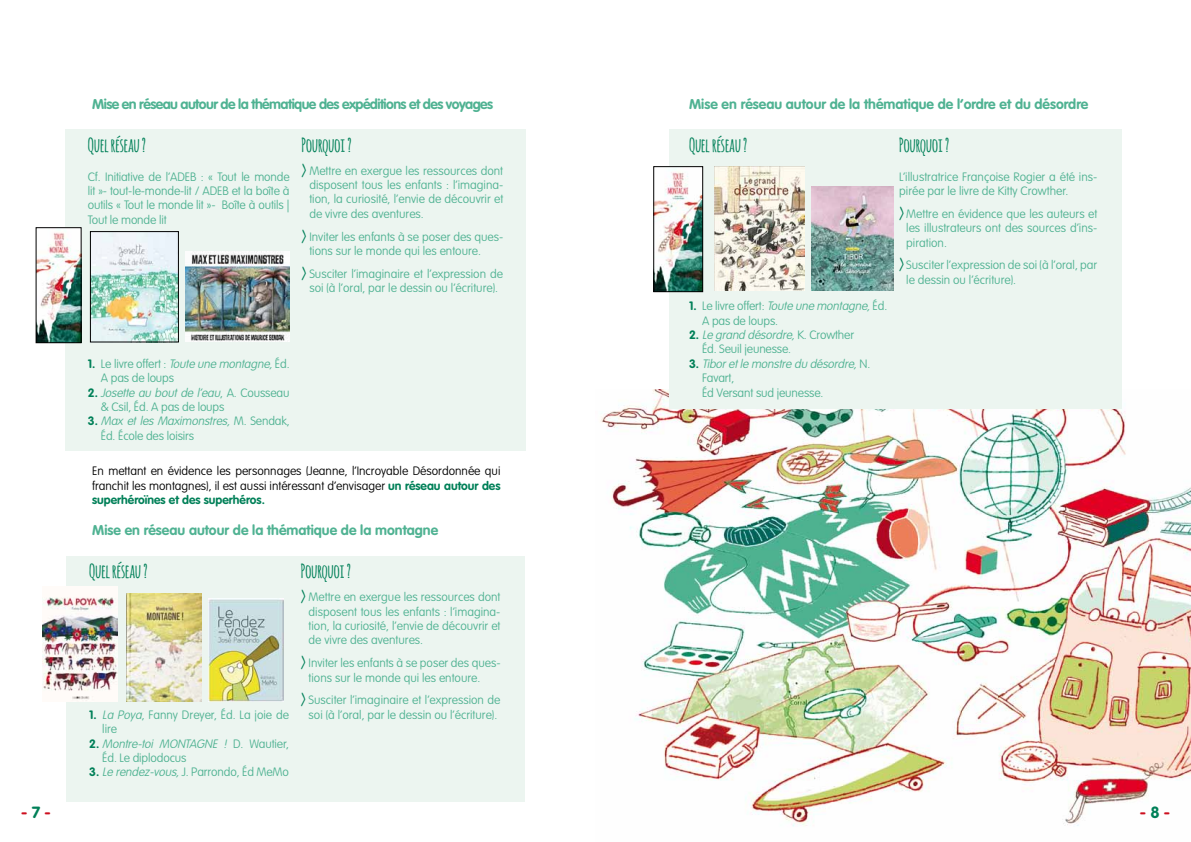
<style>
.page{position:relative;width:1191px;height:842px;background:#fff}
.page>*{position:absolute;margin:0;border:0;box-sizing:border-box;transform-origin:0 0}
.t1{font:700 19px "Amatic";color:#008058}
.t2{font:700 16px "VAG Rounded";color:#cd0f1f}
.t3{font:700 14px "VAG Rounded";color:#4fb292}
.t4{font:700 14px "VAG Rounded";letter-spacing:-.04em;color:#4fb292}
.t5{font:100 12px/14.4px "VAG Rounded";color:#4fb292;text-align:justify}
.t6{font:100 12px/14.4px "VAG Rounded";color:#000;text-align:justify}
.t7{font:italic 100 12px "VAG Rounded";color:#4fb292}
.s1{color:#008058}
.s2{font-family:"Amatic";font-weight:700;font-size:19px;color:#008058}
.s3{font-weight:700;color:#008058}
.s4{font-style:italic}
.s5{font-weight:700;font-style:normal;color:#008058}
.s6{font-style:normal}
</style>
<div class="page">
<div style="left:67px;top:556px;width:458px;height:245px;background:#ecf5f0"></div>
<img style="left:43px;top:586px;width:75px;height:115px">
<img style="left:126px;top:594px;width:75px;height:107px">
<img style="left:208px;top:598px;width:75px;height:103px">
<div style="left:65px;top:129px;width:461px;height:321px;background:#ecf5f0"></div>
<img style="left:38px;top:230px;width:41px;height:111px">
<div style="left:36px;top:228px;width:45px;height:115px;border:1px solid #000"></div>
<img style="left:186px;top:251px;width:104px;height:91px">
<img style="left:92px;top:233px;width:84px;height:107px">
<div style="left:90px;top:231px;width:88px;height:111px;border:1px solid #000"></div>
<img style="left:600px;top:390px;width:591px;height:437px">
<div style="left:669px;top:129px;width:452px;height:280px;background:#ecf5f0"></div>
<img style="left:655px;top:169px;width:46px;height:121px">
<div style="left:653px;top:167px;width:50px;height:125px;border:1px solid #000"></div>
<img style="left:714px;top:167px;width:90px;height:123px">
<img style="left:811px;top:186px;width:82px;height:104px">
<h2 class="t2" style="left:21px;top:803px;width:31px">- <span class="s1">7</span> -</h2>
<p class="t4" style="left:92px;top:96px;width:402px">Mise en réseau autour de la thématique des expéditions et des voyages</p>
<h1 class="t1" style="left:88px;top:131px;width:60px">Quel réseau ?</h1>
<p class="t5" style="left:88px;top:170px;width:203px">Cf. Initiative de l’ADEB : « Tout le monde lit »- tout-le-monde-lit / ADEB et la boîte à outils « Tout le monde lit »- Boîte à outils | Tout le monde lit</p>
<h1 class="t1" style="left:302px;top:131px;width:52px">Pourquoi ?</h1>
<p class="t5" style="left:309px;top:164px;width:195px;text-indent:-8px"><span class="s2">&gt;</span> Mettre en exergue les ressources dont disposent tous les enfants : l’imagina&shy;tion, la curiosité, l’envie de découvrir et de vivre des aventures.</p>
<p class="t5" style="left:309px;top:230px;width:195px;text-indent:-8px"><span class="s2">&gt;</span> Inviter les enfants à se poser des ques&shy;tions sur le monde qui les entoure.</p>
<p class="t5" style="left:302px;top:267px;width:203px;text-align:center"><span class="s2">&gt;</span> Susciter l’imaginaire et l’expression de soi (à l’oral, par le dessin ou l’écriture).</p>
<p class="t5" style="left:88px;top:357px;width:203px"><span class="s3">1 .</span> L e l i v r e o ffe rt : <span class="s4">Toute une montagne,</span>É d .</p>
<p class="t5" style="left:101px;top:371px;width:75px">A pas de loups</p>
<p class="t7" style="left:88px;top:385px;width:203px"><span class="s5">2 .</span> Josette au bout de l’eau<span class="s6">, A . C o u s s e a u</span></p>
<p class="t5" style="left:101px;top:400px;width:125px">&amp; Csil, Éd. A pas de loups</p>
<p class="t7" style="left:88px;top:414px;width:203px"><span class="s5">3 .</span> Max et les Maximonstres, <span class="s6">M . S e n d a k ,</span></p>
<p class="t5" style="left:101px;top:429px;width:95px">Éd. école des loisirs</p>
<p class="t6" style="left:92px;top:464px;width:410px">En mettant en évidence les personnages (Jeanne, l’Incroyable Désordonnée qui franchit les montagnes), il est aussi intéressant d’envisager <span class="s3">un réseau autour des superhéroïnes et des superhéros.</span></p>
<p class="t3" style="left:92px;top:522px;width:347px">Mise en réseau autour de la thématique de la montagne</p>
<h1 class="t1" style="left:89px;top:558px;width:60px">Quel réseau ?</h1>
<h1 class="t1" style="left:301px;top:558px;width:52px">Pourquoi ?</h1>
<p class="t5" style="left:309px;top:590px;width:193px;text-indent:-8px"><span class="s2">&gt;</span> Mettre en exergue les ressources dont disposent tous les enfants : l’imagina&shy;tion, la curiosité, l’envie de découvrir et de vivre des aventures.</p>
<p class="t5" style="left:309px;top:656px;width:193px;text-indent:-8px"><span class="s2">&gt;</span> Inviter les enfants à se poser des ques&shy;tions sur le monde qui les entoure.</p>
<p class="t5" style="left:301px;top:693px;width:201px;text-align:center"><span class="s2">&gt;</span> Susciter l’imaginaire et l’expression de soi (à l’oral, par le dessin ou l’écriture).</p>
<p class="t5" style="left:89px;top:708px;width:201px"><span class="s3">1.</span> <span class="s4">La Poya</span>, Fanny Dreyer, Éd. La joie de</p>
<p class="t5" style="left:102px;top:722px;width:16px">lire</p>
<p class="t7" style="left:89px;top:737px;width:201px"><span class="s5">2 .</span> Montre-toi MONTAGNE ! <span class="s6">D . W a u t i e r,</span></p>
<p class="t5" style="left:102px;top:751px;width:86px">Éd. Le diplodocus</p>
<p class="t5" style="left:89px;top:765px;width:201px"><span class="s3">3.</span> <span class="s4">Le rendez-vous,</span>J. Parrondo, Éd MeMo</p>
<p class="t3" style="left:689px;top:96px;width:401px">Mise en réseau autour de la thématique de l’ordre et du désordre</p>
<h1 class="t1" style="left:689px;top:131px;width:60px">Quel réseau ?</h1>
<h1 class="t1" style="left:899px;top:131px;width:52px">Pourquoi ?</h1>
<p class="t5" style="left:899px;top:170px;width:200px">L’illustratrice Françoise Rogier a été ins&shy;pirée par le livre de Kitty Crowther.</p>
<p class="t5" style="left:906px;top:207px;width:193px;text-indent:-7px"><span class="s2">&gt;</span> Mettre en évidence que les auteurs et les illustrateurs ont des sources d’ins&shy;piration.</p>
<p class="t5" style="left:906px;top:258px;width:193px;text-indent:-7px"><span class="s2">&gt;</span> Susciter l’expression de soi (à l’oral, par le dessin ou l’écriture).</p>
<p class="t5" style="left:689px;top:299px;width:200px"><span class="s3">1.</span> Le livre offert: <span class="s4">Toute une montagne,</span>É d.</p>
<p class="t5" style="left:702px;top:314px;width:78px">A pas de loups.</p>
<p class="t7" style="left:689px;top:328px;width:166px"><span class="s5">2 .</span> Le grand désordre,<span class="s6">K . C r o wt h e r</span></p>
<p class="t5" style="left:702px;top:342px;width:91px">Éd. Seuil jeunesse.</p>
<p class="t7" style="left:689px;top:357px;width:183px"><span class="s5">3 .</span> Tiboretle monstre du désordre,<span class="s6">N .</span></p>
<p class="t5" style="left:702px;top:371px;width:34px">Favart,</p>
<p class="t5" style="left:702px;top:386px;width:123px">Éd Versant sud jeunesse.</p>
<h2 class="t2" style="left:1139px;top:803px;width:32px">- <span class="s1">8</span> -</h2>
</div>
